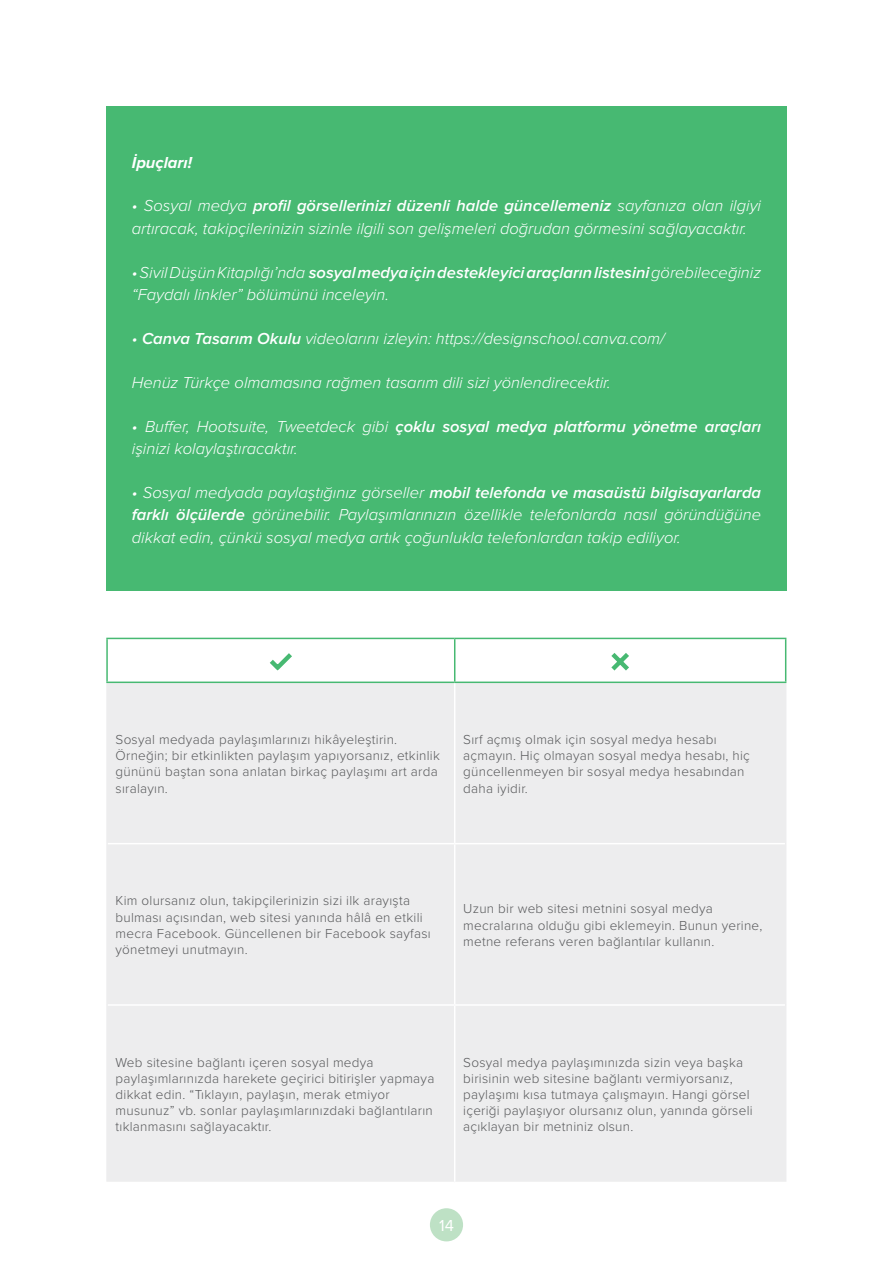
<style>
.page{position:relative;width:893px;height:1263px;background:#fff}
.page>*{position:absolute;margin:0;border:0;box-sizing:border-box;transform-origin:0 0}
.t1{font:italic 300 16.5px/22.5px "Proxima Nova";color:#fff}
.t2{font:italic 700 16.5px "Proxima Nova";color:#fff}
.t3{font:16.5px "Proxima Nova";color:#fff}
.t4{font:300 13.5px/16.2px "Proxima Nova";letter-spacing:.02em;color:#58595b}
.s1{font-weight:600}
</style>
<div class="page">
<div style="left:430px;top:1208px;width:33px;height:33px;background:#bee1c5;border-radius:50%"></div>
<div style="left:106px;top:106px;width:681px;height:485px;background:#47b972"></div>
<div style="left:108px;top:683px;width:677px;height:499px;background:#ededee"></div>
<hr style="left:106px;top:683px;width:2px;height:161px;background:#ededee">
<hr style="left:785px;top:683px;width:1px;height:161px;background:#ededee">
<hr style="left:106px;top:844px;width:2px;height:161px;background:#ededee">
<hr style="left:785px;top:844px;width:1px;height:161px;background:#ededee">
<hr style="left:106px;top:1005px;width:2px;height:177px;background:#ededee">
<hr style="left:785px;top:1005px;width:1px;height:177px;background:#ededee">
<hr style="left:454px;top:683px;width:1px;height:160px;background:#fff">
<hr style="left:108px;top:843px;width:347px;height:1px;background:#fff">
<hr style="left:455px;top:843px;width:330px;height:1px;background:#fff">
<hr style="left:454px;top:844px;width:1px;height:160px;background:#fff">
<hr style="left:108px;top:1004px;width:347px;height:2px;background:#fff">
<hr style="left:455px;top:1004px;width:330px;height:2px;background:#fff">
<hr style="left:454px;top:1006px;width:1px;height:176px;background:#fff">
<hr style="left:106px;top:638px;width:349px;height:1px;background:#47b972">
<hr style="left:106px;top:639px;width:2px;height:42px;background:#47b972">
<hr style="left:106px;top:681px;width:349px;height:2px;background:#47b972">
<hr style="left:455px;top:681px;width:331px;height:2px;background:#47b972">
<svg style="left:107px;top:638px;width:679px;height:44px"></svg>
<p class="t2" style="left:132px;top:150px;width:62px">İpuçları!</p>
<p class="t1" style="left:132px;top:195px;width:631px">• Sosyal medya <span class="s1">profil görsellerinizi düzenli halde güncellemeniz</span> sayfanıza olan ilgiyi artıracak, takipçilerinizin sizinle ilgili son gelişmeleri doğrudan görmesini sağlayacaktır.</p>
<p class="t1" style="left:132px;top:261px;width:631px">• Sivil Düşün Kitaplığı’nda <span class="s1">sosyal medya için destekleyici araçların listesini</span> görebileceğiniz “Faydalı linkler” bölümünü inceleyin.</p>
<p class="t1" style="left:132px;top:328px;width:535px">• <span class="s1">Canva Tasarım Okulu</span> videolarını izleyin: https://designschool.canva.com/</p>
<p class="t1" style="left:132px;top:371px;width:480px">Henüz Türkçe olmamasına rağmen tasarım dili sizi yönlendirecektir.</p>
<p class="t1" style="left:132px;top:415px;width:631px">• Buffer, Hootsuite, Tweetdeck gibi <span class="s1">çoklu sosyal medya platformu yönetme araçları </span>işinizi kolaylaştıracaktır.</p>
<p class="t1" style="left:132px;top:481px;width:631px;text-align:justify">• Sosyal medyada paylaştığınız görseller <span class="s1">mobil telefonda ve masaüstü bilgisayarlarda farklı ölçülerde</span> görünebilir. Paylaşımlarınızın özellikle telefonlarda nasıl göründüğüne dikkat edin, çünkü sosyal medya artık çoğunlukla telefonlardan takip ediliyor.</p>
<p class="t4" style="left:116px;top:731px;width:326px">Sosyal medyada paylaşımlarınızı hikâyeleştirin.<br>Örneğin; bir etkinlikten paylaşım yapıyorsanız, etkinlik gününü baştan sona anlatan birkaç paylaşımı art arda sıralayın.</p>
<p class="t4" style="left:463px;top:731px;width:288px">Sırf açmış olmak için sosyal medya hesabı açmayın. Hiç olmayan sosyal medya hesabı, hiç güncellenmeyen bir sosyal medya hesabından daha iyidir.</p>
<p class="t4" style="left:116px;top:892px;width:317px">Kim olursanız olun, takipçilerinizin sizi ilk arayışta bulması açısından, web sitesi yanında hâlâ en etkili mecra Facebook. Güncellenen bir Facebook sayfası yönetmeyi unutmayın.</p>
<p class="t4" style="left:463px;top:900px;width:301px">Uzun bir web sitesi metnini sosyal medya mecralarına olduğu gibi eklemeyin. Bunun yerine, metne referans veren bağlantılar kullanın.</p>
<p class="t4" style="left:116px;top:1053px;width:320px">Web sitesine bağlantı içeren sosyal medya paylaşımlarınızda harekete geçirici bitirişler yapmaya dikkat edin. “Tıklayın, paylaşın, merak etmiyor musunuz” vb. sonlar paylaşımlarınızdaki bağlantıların tıklanmasını sağlayacaktır.</p>
<p class="t4" style="left:463px;top:1053px;width:291px">Sosyal medya paylaşımınızda sizin veya başka birisinin web sitesine bağlantı vermiyorsanız, paylaşımı kısa tutmaya çalışmayın. Hangi görsel içeriği paylaşıyor olursanız olun, yanında görseli açıklayan bir metniniz olsun.</p>
<p class="t3" style="left:439px;top:1213px;width:16px">14</p>
</div>
